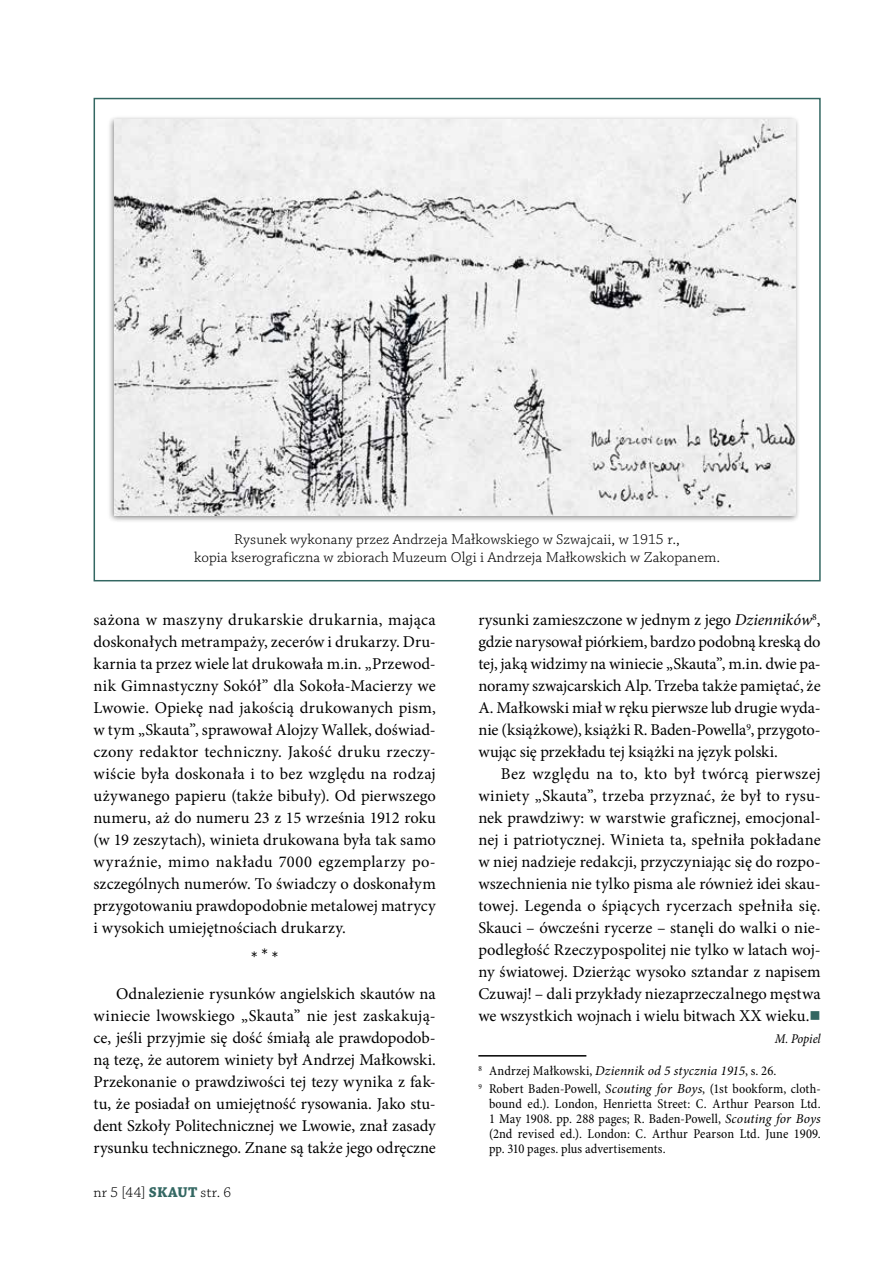
<style>
.page{position:relative;width:893px;height:1263px;background:#fff}
.page>*{position:absolute;margin:0;border:0;box-sizing:border-box;transform-origin:0 0}
.t1{font:18px "Chaparral Pro";color:#000}
.t2{font:16.5px/22px "Minion Pro";color:#000;text-align:justify}
.t3{font:15px/18px "Chaparral Pro Light Capt";color:#000;text-align:center}
.t4{font:300 15px "Chaparral Pro";letter-spacing:.02em;color:#000}
.t5{font:condensed 13.5px/15px "Minion Pro";letter-spacing:.005em;color:#000}
.t6{font:italic condensed 13.5px "Minion Pro";letter-spacing:-.01em;color:#000}
.s1{font-weight:700;color:#336762}
.s2{font-style:italic}
.s3{color:#336762}
.s4{font-style:italic;font-stretch:normal}
</style>
<div class="page">
<div style="left:94px;top:98px;width:727px;height:483px;border:2px solid #336762"></div>
<hr style="left:478px;top:1055px;width:108px;height:1px;background:#000">
<div style="left:107px;top:115px;width:693px;height:408px;background:#000;opacity:.5"></div>
<img style="left:115px;top:120px;width:680px;height:395px">
<p class="t3" style="left:194px;top:531px;width:528px">Rysunek wykonany przez Andrzeja Małkowskiego w Szwajcaii, w 1915 r.,<br>kopia kserograficzna w zbiorach Muzeum Olgi i Andrzeja Małkowskich w Zakopanem.</p>
<p class="t2" style="left:94px;top:609px;width:344px">sażona w maszyny drukarskie drukarnia, mająca doskonałych metrampaży, zecerów i drukarzy. Dru&shy;karnia ta przez wiele lat drukowała m.in. „Przewod&shy;nik Gimnastyczny Sokół” dla Sokoła-Macierzy we Lwowie. Opiekę nad jakością drukowanych pism, w tym „Skauta”, sprawował Alojzy Wallek, doświad&shy;czony redaktor techniczny. Jakość druku rzeczy&shy;wiście była doskonała i to bez względu na rodzaj używanego papieru (także bibuły). Od pierwszego numeru, aż do numeru 23 z 15 września 1912 roku (w 19 zeszytach), winieta drukowana była tak samo wyraźnie, mimo nakładu 7000 egzemplarzy po&shy;szczególnych numerów. To świadczy o doskonałym przygotowaniu prawdopodobnie metalowej matrycy i wysokich umiejętnościach drukarzy.</p>
<p class="t1" style="left:251px;top:948px;width:29px">* * *</p>
<p class="t2" style="left:94px;top:983px;width:344px;text-indent:22px">Odnalezienie rysunków angielskich skautów na winiecie lwowskiego „Skauta” nie jest zaskakują&shy;ce, jeśli przyjmie się dość śmiałą ale prawdopodob&shy;ną tezę, że autorem winiety był Andrzej Małkowski.<br>Przekonanie o prawdziwości tej tezy wynika z fak&shy;tu, że posiadał on umiejętność rysowania. Jako stu&shy;dent Szkoły Politechnicznej we Lwowie, znał zasady rysunku technicznego. Znane są także jego odręczne</p>
<p class="t4" style="left:94px;top:1184px;width:139px">nr 5 [44] <span class="s1">SKAUT</span> str. 6</p>
<p class="t2" style="left:478px;top:609px;width:344px">rysunki zamieszczone w jednym z jego <span class="s2">Dzienników</span><sup>8</sup>, gdzie narysował piórkiem, bardzo podobną kreską do tej, jaką widzimy na winiecie „Skauta”, m.in. dwie pa&shy;noramy szwajcarskich Alp. Trzeba także pamiętać, że A. Małkowski miał w ręku pierwsze lub drugie wyda&shy;nie (książkowe), książki R. Baden-Powella<sup>9</sup>, przygoto&shy;wując się przekładu tej książki na język polski.</p>
<p class="t2" style="left:478px;top:763px;width:344px;text-indent:22px">Bez względu na to, kto był twórcą pierwszej winiety „Skauta”, trzeba przyznać, że był to rysu&shy;nek prawdziwy: w warstwie graficznej, emocjonal&shy;nej i patriotycznej. Winieta ta, spełniła pokładane w niej nadzieje redakcji, przyczyniając się do rozpo&shy;wszechnienia nie tylko pisma ale również idei skau&shy;towej. Legenda o śpiących rycerzach spełniła się.<br>Skauci – ówcześni rycerze – stanęli do walki o nie&shy;podległość Rzeczypospolitej nie tylko w latach woj&shy;ny światowej. Dzierżąc wysoko sztandar z napisem Czuwaj! – dali przykłady niezaprzeczalnego męstwa we wszystkich wojnach i wielu bitwach XX wieku.<span class="s3">■</span></p>
<p class="t6" style="left:775px;top:1031px;width:47px">M. Popiel</p>
<p class="t5" style="left:478px;top:1062px;width:344px;line-height:18px"><sup>8</sup> Andrzej Małkowski, <span class="s4">Dziennik od 5 stycznia 1915</span>, s. 26.<br><sup>9</sup> Robert Baden-Powell, <span class="s4">Scouting for Boys</span>, (1st bookform, cloth-</p>
<p class="t5" style="left:489px;top:1097px;width:333px;text-align:justify">bound ed.). London, Henrietta Street: C. Arthur Pearson Ltd.<br>1 May 1908. pp. 288 pages; R. Baden-Powell, <span class="s4">Scouting for Boys </span>(2nd revised ed.). London: C. Arthur Pearson Ltd. June 1909. pp. 310 pages. plus advertisements.</p>
</div>
